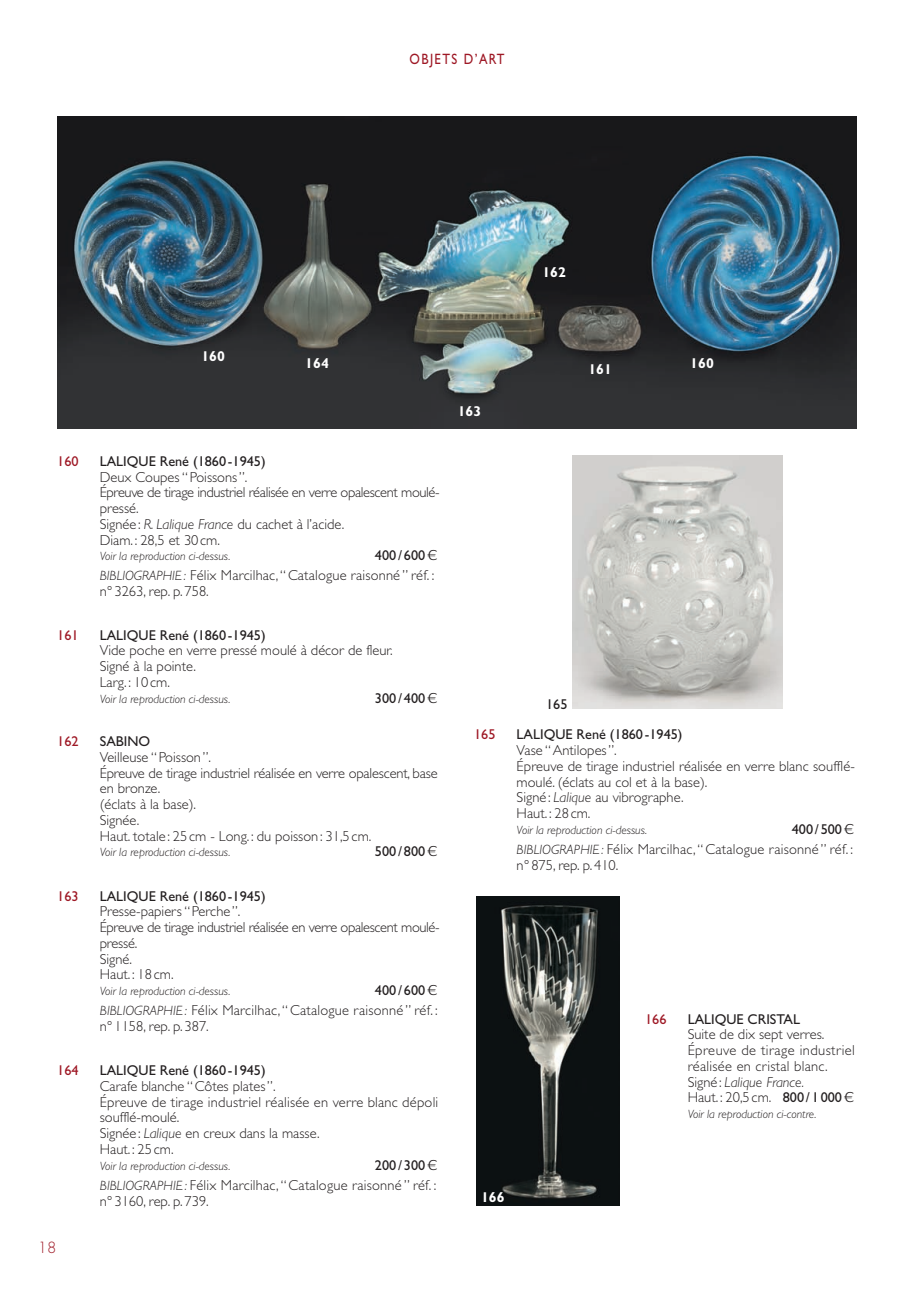
<style>
.page{position:relative;width:923px;height:1293px;background:#fff}
.page>*{position:absolute;margin:0;border:0;box-sizing:border-box;transform-origin:0 0}
.t1{font:15px "Gill Sans";letter-spacing:.11em;color:#9e1825;scale:.85 1}
.t2{font:300 15px "Futura";color:#9e1825}
.t3{font:300 14.4px/15.8px "Gill Sans";color:#231f20}
.t4{font:300 14.4px/15.8px "Gill Sans";letter-spacing:.02em;color:#231f20}
.t5{font:300 14.4px/15.8px "Gill Sans";letter-spacing:-.025em;color:#231f20}
.t6{font:14.25px "Gill Sans";color:#231f20}
.t7{font:14.25px "Gill Sans";color:#9e1825}
.t8{font:700 14.25px "Gill Sans";color:#fff}
.t9{font:italic 300 12px "Gill Sans";color:#231f20}
.s1{font-style:italic}
.s2{font-style:italic;font-size:13.5px}
.s3{font-weight:400;font-size:14.25px}
</style>
<div class="page">
<img style="left:57px;top:117px;width:800px;height:312px">
<img style="left:572px;top:455px;width:210px;height:253px">
<img style="left:477px;top:896px;width:142px;height:309px">
<p class="t8" style="left:201px;top:351px;width:25px">160</p>
<p class="t8" style="left:305px;top:358px;width:25px">164</p>
<p class="t1" style="left:409px;top:54px;width:113px">OBJETS D’ART</p>
<p class="t8" style="left:458px;top:406px;width:25px">163</p>
<p class="t8" style="left:542px;top:267px;width:25px">162</p>
<p class="t8" style="left:588px;top:364px;width:25px">161</p>
<p class="t8" style="left:690px;top:358px;width:25px">160</p>
<p class="t7" style="left:57px;top:456px;width:23px">160</p>
<p class="t6" style="left:100px;top:456px;width:167px">LALIQUE René (1860-1945)</p>
<p class="t3" style="left:100px;top:470px;width:341px">Deux Coupes “ Poissons ”.<br>Épreuve de tirage industriel réalisée en verre opalescent moulé - pressé.<br>Signée: <span class="s1">R. Lalique France</span> du cachet à l’acide.<br>Diam.: 28,5 et 30 cm.</p>
<p class="t9" style="left:100px;top:552px;width:132px">Voir la reproduction ci-dessus.</p>
<p class="t6" style="left:375px;top:550px;width:52px">400 / 600</p>
<p class="t3" style="left:100px;top:569px;width:336px"><span class="s2">BIBLIOGRAPHIE:</span> Félix Marcilhac, “ Catalogue raisonné ” réf. : n°3263, rep. p.758.</p>
<p class="t7" style="left:57px;top:630px;width:23px">161</p>
<p class="t6" style="left:100px;top:630px;width:167px">LALIQUE René (1860-1945)</p>
<p class="t3" style="left:100px;top:644px;width:294px">Vide poche en verre pressé moulé à décor de fleur.<br>Signé à la pointe.<br>Larg.: 10 cm.</p>
<p class="t9" style="left:100px;top:694px;width:132px">Voir la reproduction ci-dessus.</p>
<p class="t6" style="left:375px;top:693px;width:52px">300 / 400</p>
<p class="t7" style="left:57px;top:736px;width:23px">162</p>
<p class="t6" style="left:100px;top:736px;width:52px">SABINO</p>
<p class="t3" style="left:100px;top:750px;width:339px">Veilleuse “Poisson”.<br>Épreuve de tirage industriel réalisée en verre opalescent, base en bronze.<br>(éclats à la base).<br>Signée.<br>Haut. totale: 25 cm - Long.: du poisson: 31,5 cm.</p>
<p class="t9" style="left:100px;top:848px;width:132px">Voir la reproduction ci-dessus.</p>
<p class="t6" style="left:375px;top:846px;width:52px">500 / 800</p>
<p class="t7" style="left:57px;top:890px;width:23px">163</p>
<p class="t6" style="left:100px;top:890px;width:167px">LALIQUE René (1860-1945)</p>
<p class="t5" style="left:100px;top:905px;width:341px">Presse-papiers “Perche”.<br>Épreuve de tirage industriel réalisée en verre opalescent moulé - pressé.<br>Signé.<br>Haut.: 18 cm.</p>
<p class="t9" style="left:100px;top:986px;width:132px">Voir la reproduction ci-dessus.</p>
<p class="t6" style="left:375px;top:985px;width:52px">400 / 600</p>
<p class="t3" style="left:100px;top:1004px;width:339px"><span class="s2">BIBLIOGRAPHIE:</span> Félix Marcilhac, “ Catalogue raisonné ” réf. : n°1158, rep. p.387.</p>
<p class="t7" style="left:57px;top:1065px;width:23px">164</p>
<p class="t6" style="left:100px;top:1065px;width:167px">LALIQUE René (1860-1945)</p>
<p class="t3" style="left:100px;top:1079px;width:340px">Carafe blanche “ Côtes plates ”.<br>Épreuve de tirage industriel réalisée en verre blanc dépoli soufflé-moulé.<br>Signée: <span class="s1">Lalique</span> en creux dans la masse.<br>Haut.: 25 cm.</p>
<p class="t9" style="left:100px;top:1161px;width:132px">Voir la reproduction ci-dessus.</p>
<p class="t6" style="left:375px;top:1159px;width:52px">200 / 300</p>
<p class="t3" style="left:100px;top:1178px;width:338px"><span class="s2">BIBLIOGRAPHIE:</span> Félix Marcilhac, “ Catalogue raisonné ” réf. : n°3160, rep. p.739.</p>
<p class="t2" style="left:38px;top:1240px;width:20px">18</p>
<p class="t6" style="left:546px;top:699px;width:23px">165</p>
<p class="t7" style="left:474px;top:729px;width:23px">165</p>
<p class="t6" style="left:516px;top:729px;width:167px">LALIQUE René (1860-1945)</p>
<p class="t3" style="left:516px;top:744px;width:340px">Vase “ Antilopes ”.<br>Épreuve de tirage industriel réalisée en verre blanc soufflé&shy;moulé. (éclats au col et à la base).<br>Signé: <span class="s1">Lalique</span> au vibrographe.<br>Haut.: 28 cm.</p>
<p class="t9" style="left:516px;top:825px;width:132px">Voir la reproduction ci-dessus.</p>
<p class="t6" style="left:791px;top:824px;width:52px">400 / 500</p>
<p class="t3" style="left:516px;top:842px;width:338px"><span class="s2">BIBLIOGRAPHIE:</span> Félix Marcilhac, “ Catalogue raisonné ” réf. : n°875, rep. p.410.</p>
<p class="t8" style="left:481px;top:1191px;width:25px">166</p>
<p class="t7" style="left:645px;top:1013px;width:23px">166</p>
<p class="t6" style="left:687px;top:1013px;width:114px">LALIQUE CRISTAL</p>
<p class="t4" style="left:687px;top:1028px;width:169px">Suite de dix sept verres.<br>Épreuve de tirage industriel réalisée en cristal blanc.<br>Signé: <span class="s1">Lalique France.<br></span>Haut.: 20,5 cm. <span class="s3">800 / 1000</span></p>
<p class="t9" style="left:687px;top:1109px;width:130px">Voir la reproduction ci-contre.</p>
</div>
